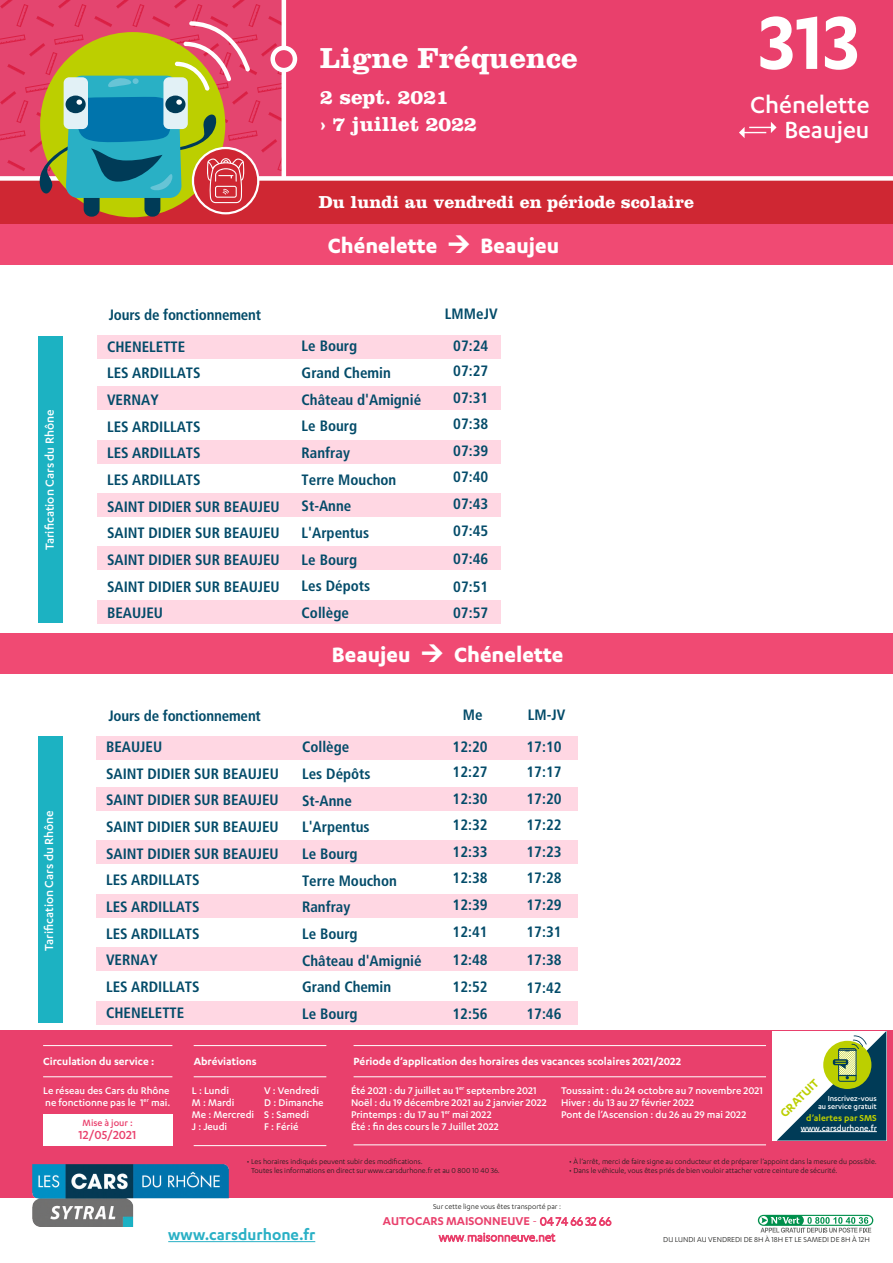
<style>
.page{position:relative;width:893px;height:1263px;background:#fff}
.page>*{position:absolute;margin:0;border:0;box-sizing:border-box;transform-origin:0 0}
.t1{font:600 87px "Karbon";color:#fff}
.t2{font:700 30px "Clarendon LT Std";color:#fff}
.t3{font:500 27px/25.2px "Karbon";color:#fff;text-align:right}
.t4{font:700 24px "Karbon";color:#fff}
.t5{font:700 21px/27px "Clarendon LT Std";color:#fff}
.Periode{font:700 18px "Clarendon LT Std";color:#fff}
.t6{font:600 17.55px "Karbon";color:#29b0c5}
.t7{font:700 condensed 15px/26.7px "Frutiger";color:#034b69}
.t8{font:500 13.5px "Karbon";color:#fff}
.Titres_Bandeau_Bas{font:500 13.5px "Karbon";color:#e9406c}
.t9{font:600 13.5px "Karbon";color:#bccf00}
.t10{font:13.2px/15.9px "Karbon";color:#e9406c;text-align:center}
.t11{font:600 12px "Karbon";color:#fff}
.t12{font:500 11.25px/12px "Karbon";color:#fff}
.Titres_Bandeau_Bas-2{font:500 10.5px "Karbon";color:#e9406c}
.t13{font:600 10.05px "Karbon";color:#bccf00}
.t14{font:500 9.3px "Karbon";color:#fff}
.t15{font:500 8.55px/7.8px "Karbon";color:#fff;text-align:right}
.t16{font:8.25px/9px "Karbon";color:#1d1d1b}
.s1{font-weight:600}
</style>
<div class="page">
<div style="left:0;top:1031px;width:893px;height:167px;background:#e9406c"></div>
<svg style="left:757px;top:1214px;width:117px;height:13px"></svg>
<svg style="left:758px;top:1215px;width:115px;height:18px"></svg>
<hr style="left:168px;top:1241px;width:147px;height:1px;background:#29b0c5">
<img style="left:33px;top:1164px;width:195px;height:62px">
<hr style="left:43px;top:1045px;width:129px;height:1px;background:#fff">
<hr style="left:43px;top:1076px;width:129px;height:1px;background:#fff">
<hr style="left:194px;top:1045px;width:132px;height:1px;background:#fff">
<hr style="left:194px;top:1076px;width:132px;height:1px;background:#fff">
<hr style="left:194px;top:1145px;width:132px;height:1px;background:#fff">
<hr style="left:354px;top:1045px;width:412px;height:1px;background:#fff">
<hr style="left:354px;top:1076px;width:412px;height:1px;background:#fff">
<hr style="left:354px;top:1144px;width:412px;height:1px;background:#fff">
<div style="left:43px;top:1114px;width:129px;height:32px;background:#fff"></div>
<div style="left:772px;top:1031px;width:114px;height:109px;background:#fff"></div>
<svg style="left:777px;top:1031px;width:109px;height:109px"></svg>
<hr style="left:801px;top:1131px;width:76px;height:1px;background:#fff">
<div style="left:0;top:0;width:893px;height:225px;background:#e9406c"></div>
<svg style="left:0;top:0;width:282px;height:176px"></svg>
<div style="left:0;top:178px;width:893px;height:47px;background:#cf2733"></div>
<div style="left:0;top:176px;width:893px;height:5px;background:#fff"></div>
<hr style="left:282px;top:0;width:4px;height:178px;background:#fff">
<svg style="left:273px;top:48px;width:22px;height:22px"></svg>
<div style="left:270px;top:46px;width:27px;height:26px;border:4px solid #fff;border-radius:50%"></div>
<div style="left:84px;top:190px;width:16px;height:27px;background:#003b57;border-radius:8px"></div>
<div style="left:144px;top:190px;width:16px;height:27px;background:#003b57;border-radius:8px"></div>
<svg style="left:193px;top:148px;width:65px;height:65px"></svg>
<div style="left:192px;top:147px;width:67px;height:67px;border:2px solid #fff;border-radius:50%"></div>
<svg style="left:35px;top:21px;width:215px;height:185px"></svg>
<svg style="left:739px;top:122px;width:37px;height:16px"></svg>
<div style="left:0;top:225px;width:893px;height:40px;background:#f04a73"></div>
<div style="left:1px;top:633px;width:892px;height:40px;background:#f04a73"></div>
<div style="left:38px;top:336px;width:25px;height:286px;background:#1cb2c2"></div>
<div style="left:38px;top:737px;width:24px;height:286px;background:#1cb2c2"></div>
<p class="t8" style="left:42px;top:550px;width:142px;rotate:-90deg">Tarification Cars du Rhône</p>
<p class="t8" style="left:42px;top:951px;width:142px;rotate:-90deg">Tarification Cars du Rhône</p>
<p class="t2" style="left:320px;top:40px;width:259px">Ligne Fréquence</p>
<p class="t5" style="left:320px;top:83px;width:158px">2 sept. 2021<br>› 7 juillet 2022</p>
<p class="t7" style="left:107px;top:299px;width:156px;line-height:31.7px">Jours de fonctionnement<br>CHENELETTE</p>
<p class="t7" style="left:107px;top:360px;width:174px">LES ARDILLATS<br>VERNAY<br>LES ARDILLATS<br>LES ARDILLATS<br>LES ARDILLATS<br>SAINT DIDIER SUR BEAUJEU<br>SAINT DIDIER SUR BEAUJEU<br>SAINT DIDIER SUR BEAUJEU<br>SAINT DIDIER SUR BEAUJEU<br>BEAUJEU</p>
<p class="t7" style="left:106px;top:700px;width:156px;line-height:31.2px">Jours de fonctionnement<br>BEAUJEU</p>
<p class="t7" style="left:106px;top:760px;width:174px">SAINT DIDIER SUR BEAUJEU<br>SAINT DIDIER SUR BEAUJEU<br>SAINT DIDIER SUR BEAUJEU<br>SAINT DIDIER SUR BEAUJEU<br>LES ARDILLATS<br>LES ARDILLATS<br>LES ARDILLATS<br>VERNAY<br>LES ARDILLATS<br>CHENELETTE</p>
<p class="Periode" style="left:319px;top:191px;width:377px">Du lundi au vendredi en période scolaire</p>
<h3 class="t4" style="left:328px;top:232px;width:111px">Chénelette</h3>
<h3 class="t4" style="left:481px;top:232px;width:80px">Beaujeu</h3>
<p class="t7" style="left:302px;top:333px;width:121px">Le Bourg<br>Grand Chemin<br>Château d'Amignié<br>Le Bourg<br>Ranfray<br>Terre Mouchon<br>St-Anne<br>L'Arpentus<br>Le Bourg<br>Les Dépots<br>Collège</p>
<p class="t7" style="left:445px;top:298px;width:54px;line-height:32px;text-align:center">LMMeJV<br>07:24</p>
<p class="t7" style="left:453px;top:357px;width:37px">07:27</p>
<p class="t7" style="left:453px;top:385px;width:37px;line-height:26px">07:31<br>07:38</p>
<p class="t7" style="left:453px;top:438px;width:37px">07:39</p>
<p class="t7" style="left:453px;top:464px;width:37px">07:40<br>07:43</p>
<p class="t7" style="left:453px;top:517px;width:37px;line-height:27.8px;text-align:justify">07:45<br>07:46<br>07:51</p>
<p class="t7" style="left:453px;top:600px;width:37px">07:57</p>
<h3 class="t4" style="left:332px;top:641px;width:80px">Beaujeu</h3>
<h3 class="t4" style="left:454px;top:641px;width:111px">Chénelette</h3>
<p class="t7" style="left:302px;top:734px;width:121px">Collège<br>Les Dépôts<br>St-Anne<br>L'Arpentus<br>Le Bourg<br>Terre Mouchon<br>Ranfray<br>Le Bourg<br>Château d'Amignié<br>Grand Chemin<br>Le Bourg</p>
<p class="t7" style="left:453px;top:698px;width:37px;line-height:32px;text-align:center">Me<br>12:20</p>
<p class="t7" style="left:453px;top:758px;width:37px">12:27</p>
<p class="t7" style="left:453px;top:785px;width:37px;line-height:26px">12:30<br>12:32</p>
<p class="t7" style="left:453px;top:838px;width:37px">12:33</p>
<p class="t7" style="left:453px;top:864px;width:37px">12:38<br>12:39</p>
<p class="t7" style="left:452px;top:918px;width:37px;line-height:27.8px;text-align:justify">12:41<br>12:48<br>12:52</p>
<p class="t7" style="left:452px;top:1000px;width:37px">12:56</p>
<p class="t7" style="left:526px;top:699px;width:40px;line-height:32px">LM-JV<br>17:10</p>
<p class="t7" style="left:526px;top:758px;width:37px">17:17</p>
<p class="t7" style="left:526px;top:786px;width:37px;line-height:26px">17:20<br>17:22</p>
<p class="t7" style="left:526px;top:839px;width:37px">17:23</p>
<p class="t7" style="left:526px;top:865px;width:37px">17:28<br>17:29</p>
<p class="t7" style="left:526px;top:918px;width:37px;line-height:27.5px;text-align:justify">17:31<br>17:38<br>17:42<br>17:46</p>
<h1 class="t1" style="left:759px;top:-7px;width:102px">313</h1>
<h3 class="t3" style="left:750px;top:91px;width:121px">Chénelette<br>Beaujeu</h3>
<p class="t11" style="left:43px;top:1055px;width:113px">Circulation du service :</p>
<p class="t12" style="left:43px;top:1084px;width:129px">Le réseau des Cars du Rhône ne fonctionne pas le 1<sup>er</sup> mai.</p>
<p class="Titres_Bandeau_Bas-2" style="left:83px;top:1117px;width:52px">Mise à jour :</p>
<p class="Titres_Bandeau_Bas" style="left:79px;top:1128px;width:59px">12/05/2021</p>
<p class="t11" style="left:194px;top:1055px;width:65px">Abréviations</p>
<p class="t11" style="left:354px;top:1055px;width:329px">Période d’application des horaires des vacances scolaires 2021/2022</p>
<p class="t12" style="left:351px;top:1084px;width:197px">Été 2021 : du 7 juillet au 1<sup>er</sup> septembre 2021<br>Noël : du 19 décembre 2021 au 2 janvier 2022<br>Printemps : du 17 au 1<sup>er</sup> mai 2022<br>Été : fin des cours le 7 Juillet 2022</p>
<p class="t12" style="left:561px;top:1084px;width:203px">Toussaint : du 24 octobre au 7 novembre 2021<br>Hiver : du 13 au 27 février 2022<br>Pont de l’Ascension : du 26 au 29 mai 2022</p>
<p class="t12" style="left:264px;top:1084px;width:61px">V : Vendredi<br>D : Dimanche<br>S : Samedi<br>F : Férié</p>
<p class="t12" style="left:192px;top:1084px;width:64px">L : Lundi<br>M : Mardi<br>Me : Mercredi<br>J : Jeudi</p>
<p class="t9" style="left:777px;top:1110px;width:50px;rotate:-45deg">GRATUIT</p>
<p class="t15" style="left:818px;top:1094px;width:60px">Inscrivez-vous au service gratuit</p>
<p class="t13" style="left:806px;top:1112px;width:72px">d’alertes par SMS</p>
<p class="t14" style="left:801px;top:1123px;width:78px">www.carsdurhone.fr</p>
<p class="t16" style="left:251px;top:1156px;width:250px;text-indent:-4px">• Les horaires indiqués peuvent subir des modifications.<br>Toutes les informations en direct sur www.carsdurhone.fr et au 0 800 10 40 36.</p>
<p class="t16" style="left:569px;top:1156px;width:309px">• À l’arrêt, merci de faire signe au conducteur et de préparer l’appoint dans la mesure du possible.</p>
<p class="t16" style="left:569px;top:1165px;width:270px">• Dans le véhicule, vous êtes priés de bien vouloir attacher votre ceinture de sécurité.</p>
<p class="t6" style="left:168px;top:1224px;width:149px">www.carsdurhone.fr</p>
<p class="t16" style="left:433px;top:1202px;width:130px">Sur cette ligne vous êtes transporté par :</p>
<p class="t10" style="left:383px;top:1213px;width:230px"><span class="s1">AUTOCARS MAISONNEUVE</span> - 04 74 66 32 66 www.maisonneuve.net</p>
<p class="t16" style="left:663px;top:1235px;width:208px">DU LUNDI AU VENDREDI DE 8H À 18H ET LE SAMEDI DE 8H À 12H</p>
</div>
